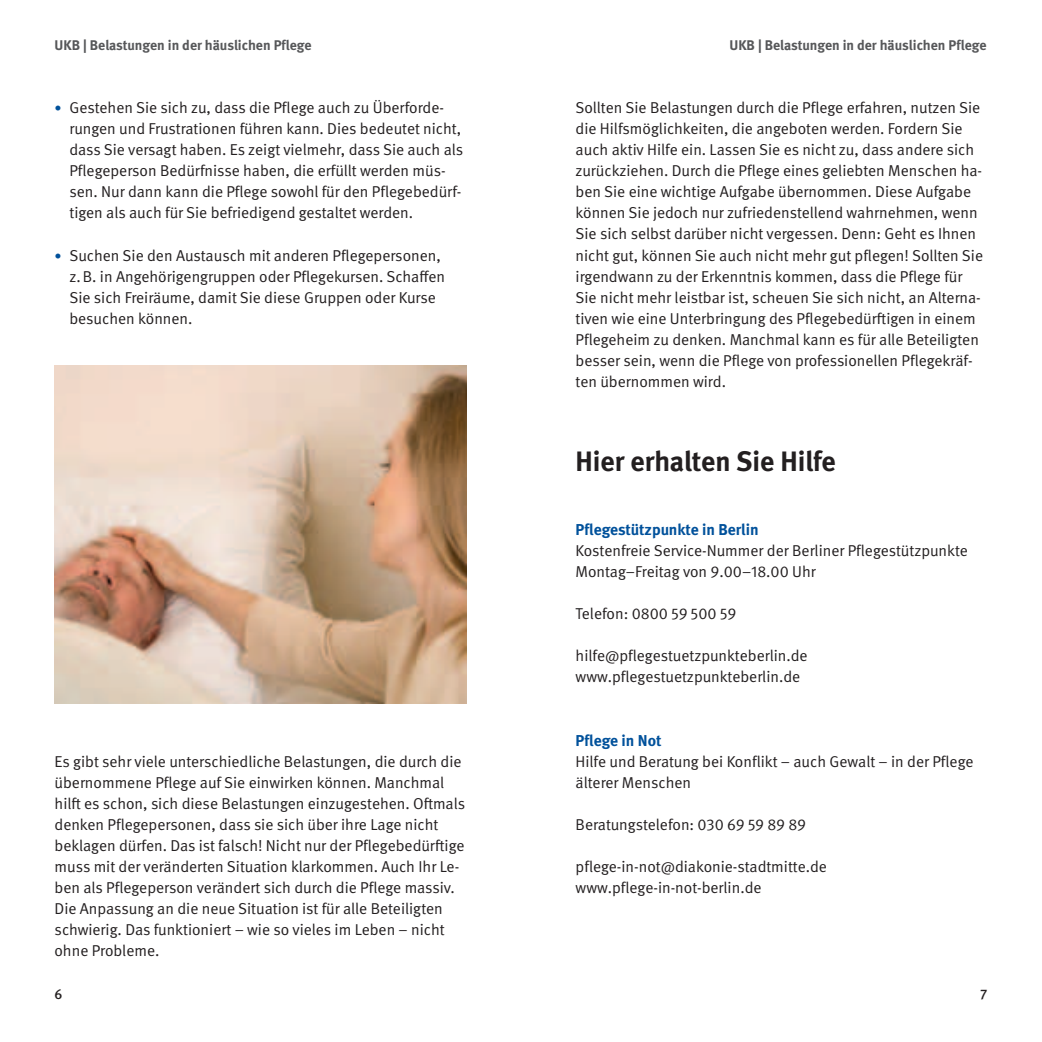
<style>
.page{position:relative;width:1042px;height:1042px;background:#fff}
.page>*{position:absolute;margin:0;border:0;box-sizing:border-box;transform-origin:0 0}
.t1{font:700 28px "DGUV Meta";color:#231f20}
.t2{font:15.75px/21.2px "DGUV Meta";color:#231f20}
.t3{font:700 15.75px "DGUV Meta";color:#01519b}
.t4{font:700 14px "DGUV Meta";color:#57585a}
.t5{font:500 14px "DGUV Meta";color:#231f20}
.s1{font-size:14px;color:#01519b}
</style>
<div class="page">
<img style="left:55px;top:366px;width:411px;height:337px">
<p class="t4" style="left:55px;top:36px;width:258px">UKB | Belastungen in der häuslichen Pflege</p>
<p class="t4" style="left:729px;top:36px;width:258px">UKB | Belastungen in der häuslichen Pflege</p>
<p class="t2" style="left:69px;top:97px;width:395px;text-indent:-15px"><span class="s1">•</span> Gestehen Sie sich zu, dass die Pflege auch zu Überforde&shy;rungen und Frustrationen führen kann. Dies bedeutet nicht, dass Sie versagt haben. Es zeigt vielmehr, dass Sie auch als Pflegeperson Bedürfnisse haben, die erfüllt werden müs&shy;sen. Nur dann kann die Pflege sowohl für den Pflegebedürf&shy;tigen als auch für Sie befriedigend gestaltet werden.</p>
<p class="t2" style="left:69px;top:245px;width:377px;text-indent:-15px"><span class="s1">•</span> Suchen Sie den Austausch mit anderen Pflegepersonen, z.B. in Angehörigengruppen oder Pflegekursen. Schaffen Sie sich Freiräume, damit Sie diese Gruppen oder Kurse besuchen können.</p>
<p class="t2" style="left:55px;top:751px;width:412px">Es gibt sehr viele unterschiedliche Belastungen, die durch die übernommene Pflege auf Sie einwirken können. Manchmal hilft es schon, sich diese Belastungen einzugestehen. Oftmals denken Pflegepersonen, dass sie sich über ihre Lage nicht beklagen dürfen. Das ist falsch! Nicht nur der Pflegebedürftige muss mit der veränderten Situation klarkommen. Auch Ihr Le&shy;ben als Pflegeperson verändert sich durch die Pflege massiv.<br>Die Anpassung an die neue Situation ist für alle Beteiligten schwierig. Das funktioniert – wie so vieles im Leben – nicht ohne Probleme.</p>
<p class="t2" style="left:575px;top:97px;width:409px">Sollten Sie Belastungen durch die Pflege erfahren, nutzen Sie die Hilfsmöglichkeiten, die angeboten werden. Fordern Sie auch aktiv Hilfe ein. Lassen Sie es nicht zu, dass andere sich zurückziehen. Durch die Pflege eines geliebten Menschen ha&shy;ben Sie eine wichtige Aufgabe übernommen. Diese Aufgabe können Sie jedoch nur zufriedenstellend wahrnehmen, wenn Sie sich selbst darüber nicht vergessen. Denn: Geht es Ihnen nicht gut, können Sie auch nicht mehr gut pflegen! Sollten Sie irgendwann zu der Erkenntnis kommen, dass die Pflege für Sie nicht mehr leistbar ist, scheuen Sie sich nicht, an Alterna&shy;tiven wie eine Unterbringung des Pflegebedürftigen in einem Pflegeheim zu denken. Manchmal kann es für alle Beteiligten besser sein, wenn die Pflege von professionellen Pflegekräf&shy;ten übernommen wird.</p>
<h1 class="t1" style="left:575px;top:445px;width:261px">Hier erhalten Sie Hilfe</h1>
<p class="t3" style="left:575px;top:520px;width:185px">Pflegestützpunkte in Berlin</p>
<p class="t2" style="left:575px;top:540px;width:394px">Kostenfreie Service-Nummer der Berliner Pflegestützpunkte<br>Montag–Freitag von 9.00–18.00 Uhr</p>
<p class="t2" style="left:575px;top:603px;width:162px">Telefon: 0800 59 500 59</p>
<p class="t2" style="left:575px;top:645px;width:234px">hilfe@pflegestuetzpunkteberlin.de www.pflegestuetzpunkteberlin.de</p>
<p class="t3" style="left:575px;top:731px;width:87px">Pflege in Not</p>
<p class="t2" style="left:575px;top:751px;width:399px">Hilfe und Beratung bei Konflikt – auch Gewalt – in der Pflege älterer Menschen</p>
<p class="t2" style="left:575px;top:814px;width:232px">Beratungstelefon: 030 69 59 89 89</p>
<p class="t2" style="left:575px;top:856px;width:253px">pflege-in-not@diakonie-stadtmitte.de www.pflege-in-not-berlin.de</p>
<p class="t5" style="left:55px;top:985px;width:9px">6</p>
<p class="t5" style="left:980px;top:985px;width:9px">7</p>
</div>
